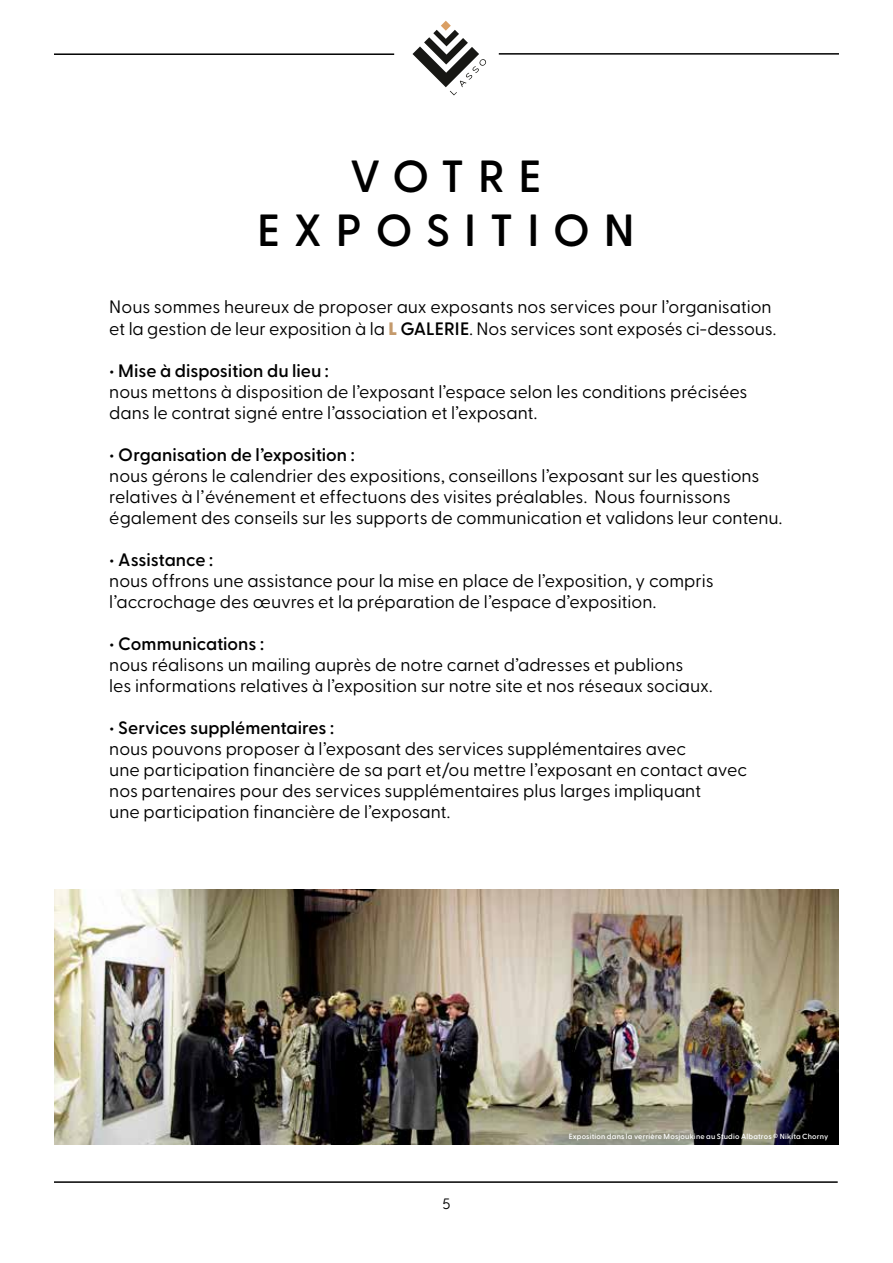
<style>
.page{position:relative;width:893px;height:1263px;background:#fff}
.page>*{position:absolute;margin:0;border:0;box-sizing:border-box;transform-origin:0 0}
.t1{font:600 45px/54px "Greycliff CF";letter-spacing:.3em;color:#000;text-align:center}
.t2{font:18px/21px "Greycliff CF";letter-spacing:-.005em;color:#000}
.t3{font:600 18px "Greycliff CF";letter-spacing:-.005em;color:#000}
.t4{font:15px "Greycliff CF";color:#000}
.t5{font:600 7.5px "Greycliff CF";letter-spacing:.025em;color:#fff}
.s1{font-weight:800;color:#c49a6c}
.s2{font-weight:600}
</style>
<div class="page">
<svg style="left:412px;top:21px;width:74px;height:74px"></svg>
<hr style="left:54px;top:53px;width:340px;height:2px;background:#000">
<hr style="left:499px;top:53px;width:340px;height:2px;background:#000">
<hr style="left:54px;top:1181px;width:784px;height:2px;background:#000">
<img style="left:54px;top:890px;width:785px;height:255px">
<h1 class="t1" style="left:257px;top:147px;width:379px">VOTRE<br>EXPOSITION</h1>
<p class="t2" style="left:109px;top:295px;width:669px;line-height:21.6px">Nous sommes heureux de proposer aux exposants nos services pour l’organisation et la gestion de leur exposition à la <span class="s1">L</span> <span class="s2">GALERIE</span>. Nos services sont exposés ci-dessous.</p>
<p class="t3" style="left:109px;top:357px;width:221px">• Mise à disposition du lieu :</p>
<p class="t2" style="left:109px;top:380px;width:640px">nous mettons à disposition de l’exposant l’espace selon les conditions précisées dans le contrat signé entre l’association et l’exposant.</p>
<p class="t3" style="left:109px;top:441px;width:247px">• Organisation de l’exposition :</p>
<p class="t2" style="left:109px;top:464px;width:675px">nous gérons le calendrier des expositions, conseillons l’exposant sur les questions relatives à l’événement et effectuons des visites préalables. Nous fournissons également des conseils sur les supports de communication et validons leur contenu.</p>
<p class="t3" style="left:109px;top:546px;width:105px">• Assistance :</p>
<p class="t2" style="left:109px;top:569px;width:606px">nous offrons une assistance pour la mise en place de l’exposition, y compris l’accrochage des œuvres et la préparation de l’espace d’exposition.</p>
<p class="t3" style="left:109px;top:630px;width:156px">• Communications :</p>
<p class="t2" style="left:109px;top:653px;width:605px">nous réalisons un mailing auprès de notre carnet d’adresses et publions<br>les informations relatives à l’exposition sur notre site et nos réseaux sociaux.</p>
<p class="t3" style="left:109px;top:714px;width:226px">• Services supplémentaires :</p>
<p class="t2" style="left:109px;top:737px;width:640px">nous pouvons proposer à l’exposant des services supplémentaires avec<br>une participation financière de sa part et/ou mettre l’exposant en contact avec nos partenaires pour des services supplémentaires plus larges impliquant<br>une participation financière de l’exposant.</p>
<p class="t4" style="left:442px;top:1193px;width:10px">5</p>
<p class="t5" style="left:569px;top:1131px;width:261px">Exposition dans la verrière Mosjoukine au Studio Albatros © Nikita Chorny</p>
</div>
